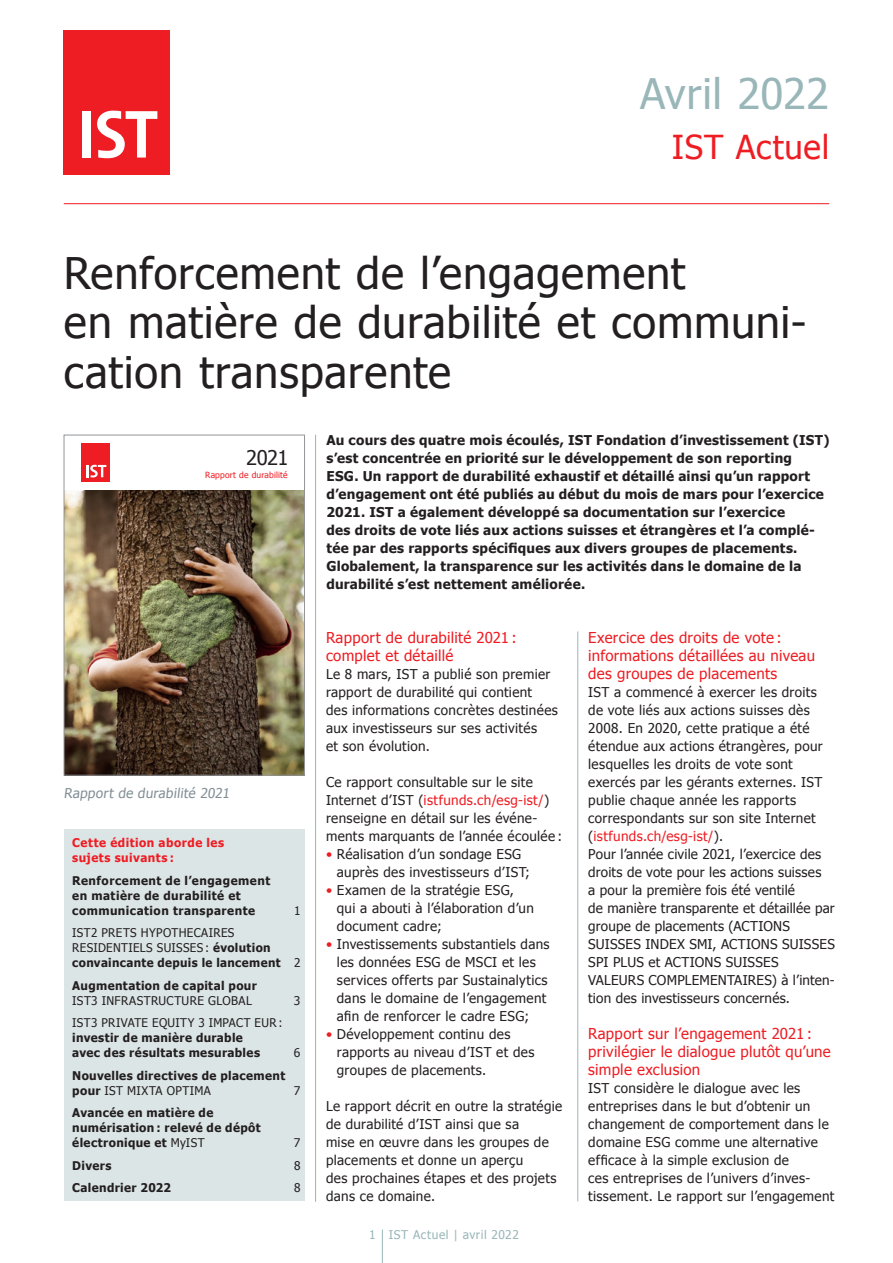
<style>
.page{position:relative;width:893px;height:1263px;background:#fff}
.page>*{position:absolute;margin:0;border:0;box-sizing:border-box;transform-origin:0 0}
.t1{font:43.5px/49.5px "Tahoma";letter-spacing:.015em;color:#231f20}
.t2{font:42px "Tahoma";letter-spacing:.01em;color:#99b6b8}
.t3{font:33px "Tahoma";letter-spacing:.025em;color:#ee1d23}
.t4{font:20.25px "Tahoma";color:#231f20}
.t5{font:15px/18px "Tahoma";letter-spacing:.02em;color:#ee1d23}
.t6{font:13.5px/18px "Tahoma";letter-spacing:.025em;color:#231f20}
.t7{font:700 13.5px/18px "Tahoma";letter-spacing:.015em;color:#231f20}
.t8{font:13.5px "Tahoma";color:#828f96}
.t9{font:700 12px/15px "Tahoma";letter-spacing:.035em;color:#231f20}
.t10{font:12px/15px "Tahoma";letter-spacing:.03em;color:#231f20}
.t11{font:700 12px/15px "Tahoma";letter-spacing:.04em;color:#ee1d23}
.t12{font:12px "Tahoma";letter-spacing:.045em;color:#99b6b8}
.t13{font:8.55px "Tahoma";letter-spacing:.02em;color:#ee1d23}
.s1{font-weight:700}
.s2{font-weight:400}
.s3{color:#ee1d23}
</style>
<div class="page">
<div style="left:64px;top:30px;width:106px;height:145px;background:#ee1d23"></div>
<div style="left:82px;top:111px;width:9px;height:47px;background:#fff"></div>
<svg style="left:97px;top:111px;width:60px;height:47px"></svg>
<hr style="left:64px;top:203px;width:765px;height:1px;background:#ee1d23">
<hr style="left:315px;top:435px;width:1px;height:767px;background:#99b6b8">
<hr style="left:577px;top:631px;width:1px;height:570px;background:#99b6b8">
<hr style="left:382px;top:1229px;width:1px;height:34px;background:#99b6b8">
<div style="left:64px;top:830px;width:241px;height:371px;background:#dce5e6"></div>
<div style="left:81px;top:443px;width:29px;height:39px;background:#ee1d23"></div>
<svg style="left:86px;top:465px;width:20px;height:12px"></svg>
<img style="left:66px;top:490px;width:237px;height:283px">
<div style="left:64px;top:435px;width:241px;height:340px;border:1px solid #939598"></div>
<h2 class="t2" style="left:640px;top:65px;width:191px">Avril 2022</h2>
<h3 class="t3" style="left:672px;top:125px;width:159px">IST Actuel</h3>
<h1 class="t1" style="left:64px;top:246px;width:744px">Renforcement de l’engagement<br>en matière de durabilité et communi&shy;cation transparente</h1>
<h3 class="t4" style="left:246px;top:444px;width:44px">2021</h3>
<p class="t13" style="left:205px;top:469px;width:84px">Rapport de durabilité</p>
<p class="t8" style="left:64px;top:784px;width:169px">Rapport de durabilité 2021</p>
<p class="t11" style="left:72px;top:835px;width:153px">Cette édition aborde les sujets suivants :</p>
<p class="t9" style="left:72px;top:872px;width:200px">Renforcement de l’engagement en matière de durabilité et communication transparente</p>
<p class="t10" style="left:294px;top:902px;width:8px">1</p>
<p class="t10" style="left:72px;top:925px;width:230px">IST2 PRETS HYPOTHECAIRES<br>RESIDENTIELS SUISSES : <span class="s1">évolution convaincante depuis le lancement</span> 2</p>
<p class="t9" style="left:72px;top:977px;width:186px">Augmentation de capital pour</p>
<p class="t10" style="left:72px;top:992px;width:181px">IST3 INFRASTRUCTURE GLOBAL</p>
<p class="t10" style="left:294px;top:992px;width:8px">3</p>
<p class="t10" style="left:72px;top:1015px;width:212px">IST3 PRIVATE EQUITY 3 IMPACT EUR :</p>
<p class="t9" style="left:72px;top:1030px;width:189px">investir de manière durable avec des résultats mesurables</p>
<p class="t10" style="left:294px;top:1045px;width:8px">6</p>
<p class="t9" style="left:72px;top:1067px;width:215px">Nouvelles directives de placement pour <span class="s2">IST MIXTA OPTIMA</span></p>
<p class="t9" style="left:72px;top:1105px;width:190px">Avancée en matière de numérisation : relevé de dépôt électronique et <span class="s2">MyIST</span></p>
<p class="t10" style="left:294px;top:1082px;width:8px">7</p>
<p class="t10" style="left:294px;top:1135px;width:8px">7</p>
<p class="t9" style="left:72px;top:1157px;width:41px">Divers</p>
<p class="t10" style="left:294px;top:1157px;width:8px">8</p>
<p class="t9" style="left:72px;top:1180px;width:100px">Calendrier 2022</p>
<p class="t10" style="left:294px;top:1180px;width:8px">8</p>
<p class="t7" style="left:326px;top:430px;width:504px">Au cours des quatre mois écoulés, IST Fondation d’investissement (IST) s’est concentrée en priorité sur le développement de son reporting<br>ESG. Un rapport de durabilité exhaustif et détaillé ainsi qu’un rapport d’engagement ont été publiés au début du mois de mars pour l’exercice 2021. IST a également développé sa documentation sur l’exercice<br>des droits de vote liés aux actions suisses et étrangères et l’a complé&shy;tée par des rapports spécifiques aux divers groupes de placements.<br>Globalement, la transparence sur les activités dans le domaine de la durabilité s’est nettement améliorée.</p>
<p class="t5" style="left:326px;top:628px;width:192px">Rapport de durabilité 2021 : complet et détaillé</p>
<p class="t6" style="left:326px;top:664px;width:233px">Le 8 mars, IST a publié son premier rapport de durabilité qui contient<br>des informations concrètes destinées aux investisseurs sur ses activités<br>et son évolution.</p>
<p class="t6" style="left:326px;top:772px;width:238px">Ce rapport consultable sur le site Internet d’IST (<span class="s3">istfunds.ch/esg-ist/</span>) renseigne en détail sur les événe&shy;ments marquants de l’année écoulée :</p>
<p class="t6" style="left:337px;top:844px;width:195px;text-indent:-11px"><span class="s3">•</span> Réalisation d’un sondage ESG auprès des investisseurs d’IST;</p>
<p class="t6" style="left:337px;top:880px;width:198px;text-indent:-11px"><span class="s3">•</span> Examen de la stratégie ESG, qui a abouti à l’élaboration d’un document cadre;</p>
<p class="t6" style="left:337px;top:934px;width:214px;text-indent:-11px"><span class="s3">•</span> Investissements substantiels dans les données ESG de MSCI et les services offerts par Sustainalytics dans le domaine de l’engagement afin de renforcer le cadre ESG;</p>
<p class="t6" style="left:337px;top:1024px;width:199px;text-indent:-11px"><span class="s3">•</span> Développement continu des rapports au niveau d’IST et des groupes de placements.</p>
<p class="t6" style="left:326px;top:1096px;width:238px">Le rapport décrit en outre la stratégie de durabilité d’IST ainsi que sa<br>mise en œuvre dans les groupes de placements et donne un aperçu<br>des prochaines étapes et des projets dans ce domaine.</p>
<p class="t12" style="left:369px;top:1227px;width:151px">1 IST Actuel | avril 2022</p>
<p class="t5" style="left:588px;top:628px;width:228px">Exercice des droits de vote : informations détaillées au niveau des groupes de placements</p>
<p class="t6" style="left:588px;top:682px;width:248px">IST a commencé à exercer les droits de vote liés aux actions suisses dès 2008. En 2020, cette pratique a été étendue aux actions étrangères, pour lesquelles les droits de vote sont exercés par les gérants externes. IST publie chaque année les rapports correspondants sur son site Internet (<span class="s3">istfunds.ch/esg-ist/</span>).<br>Pour l’année civile 2021, l’exercice des droits de vote pour les actions suisses<br>a pour la première fois été ventilé<br>de manière transparente et détaillée par groupe de placements (ACTIONS SUISSES INDEX SMI, ACTIONS SUISSES SPI PLUS et ACTIONS SUISSES VALEURS COMPLEMENTAIRES) à l’inten&shy;tion des investisseurs concernés.</p>
<p class="t5" style="left:588px;top:1024px;width:244px">Rapport sur l’engagement 2021 : privilégier le dialogue plutôt qu’une simple exclusion</p>
<p class="t6" style="left:588px;top:1078px;width:248px">IST considère le dialogue avec les entreprises dans le but d’obtenir un changement de comportement dans le domaine ESG comme une alternative efficace à la simple exclusion de<br>ces entreprises de l’univers d’inves&shy;tissement. Le rapport sur l’engagement</p>
</div>
